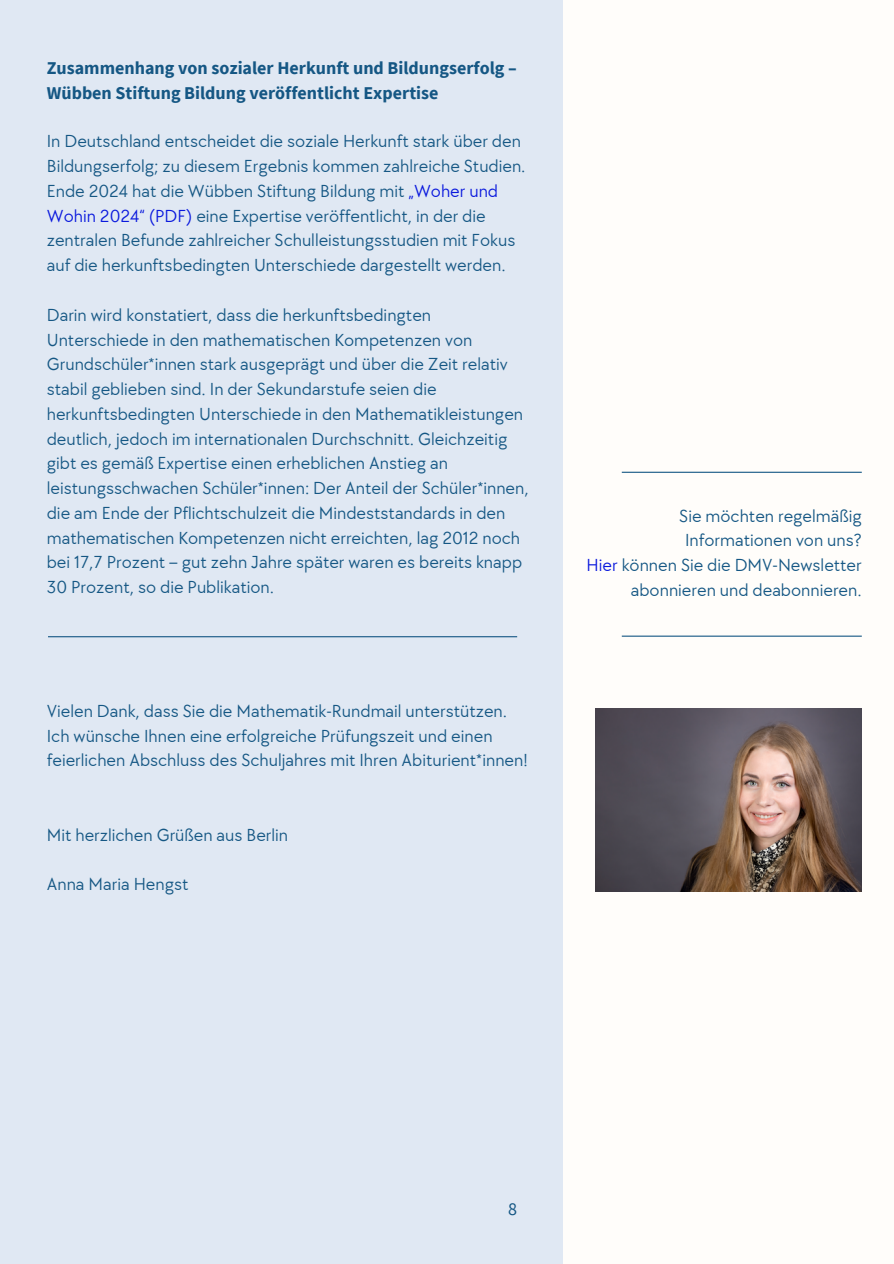
<style>
.page{position:relative;width:894px;height:1264px;background:#fff}
.page>*{position:absolute;margin:0;border:0;box-sizing:border-box;transform-origin:0 0}
.t1{font:18px/24.8px "TT Chocolates";color:#155784}
.t2{font:700 18px/24.8px "Source Sans Pro";color:#155784}
.t3{font:18px "Source Sans Pro";color:#155784}
.s1{color:#0a19dd}
</style>
<div class="page">
<div style="left:0;top:0;width:562px;height:1263px;background:#e0e8f3"></div>
<div style="left:562px;top:0;width:331px;height:1263px;background:#fffdfa"></div>
<hr style="left:621px;top:635px;width:240px;height:1px;background:#155784">
<hr style="left:621px;top:471px;width:240px;height:2px;background:#155784">
<hr style="left:48px;top:636px;width:469px;height:1px;background:#155784">
<img style="left:595px;top:708px;width:266px;height:183px">
<h1 class="t2" style="left:47px;top:55px;width:471px">Zusammenhang von sozialer Herkunft und Bildungserfolg –<br>Wübben Stiftung Bildung veröffentlicht Expertise</h1>
<p class="t1" style="left:47px;top:130px;width:480px">In Deutschland entscheidet die soziale Herkunft stark über den Bildungserfolg; zu diesem Ergebnis kommen zahlreiche Studien.<br>Ende 2024 hat die Wübben Stiftung Bildung mit <span class="s1">„Woher und Wohin 2024“ (PDF)</span> eine Expertise veröffentlicht, in der die zentralen Befunde zahlreicher Schulleistungsstudien mit Fokus auf die herkunftsbedingten Unterschiede dargestellt werden.</p>
<p class="t1" style="left:47px;top:303px;width:483px">Darin wird konstatiert, dass die herkunftsbedingten Unterschiede in den mathematischen Kompetenzen von Grundschüler*innen stark ausgeprägt und über die Zeit relativ stabil geblieben sind. In der Sekundarstufe seien die herkunftsbedingten Unterschiede in den Mathematikleistungen deutlich, jedoch im internationalen Durchschnitt. Gleichzeitig gibt es gemäß Expertise einen erheblichen Anstieg an leistungsschwachen Schüler*innen: Der Anteil der Schüler*innen, die am Ende der Pflichtschulzeit die Mindeststandards in den mathematischen Kompetenzen nicht erreichten, lag 2012 noch bei 17,7 Prozent – gut zehn Jahre später waren es bereits knapp 30 Prozent, so die Publikation.</p>
<p class="t1" style="left:47px;top:699px;width:482px">Vielen Dank, dass Sie die Mathematik-Rundmail unterstützen.<br>Ich wünsche Ihnen eine erfolgreiche Prüfungszeit und einen feierlichen Abschluss des Schuljahres mit Ihren Abiturient*innen!</p>
<p class="t1" style="left:47px;top:823px;width:243px">Mit herzlichen Grüßen aus Berlin</p>
<p class="t1" style="left:47px;top:872px;width:143px">Anna Maria Hengst</p>
<p class="t1" style="left:679px;top:504px;width:184px">Sie möchten regelmäßig</p>
<p class="t1" style="left:684px;top:528px;width:178px">Informationen von uns?</p>
<p class="t1" style="left:586px;top:553px;width:276px;text-align:right"><span class="s1">Hier</span> können Sie die DMV-Newsletter abonnieren und deabonnieren.</p>
<p class="t3" style="left:508px;top:1197px;width:10px">8</p>
</div>
